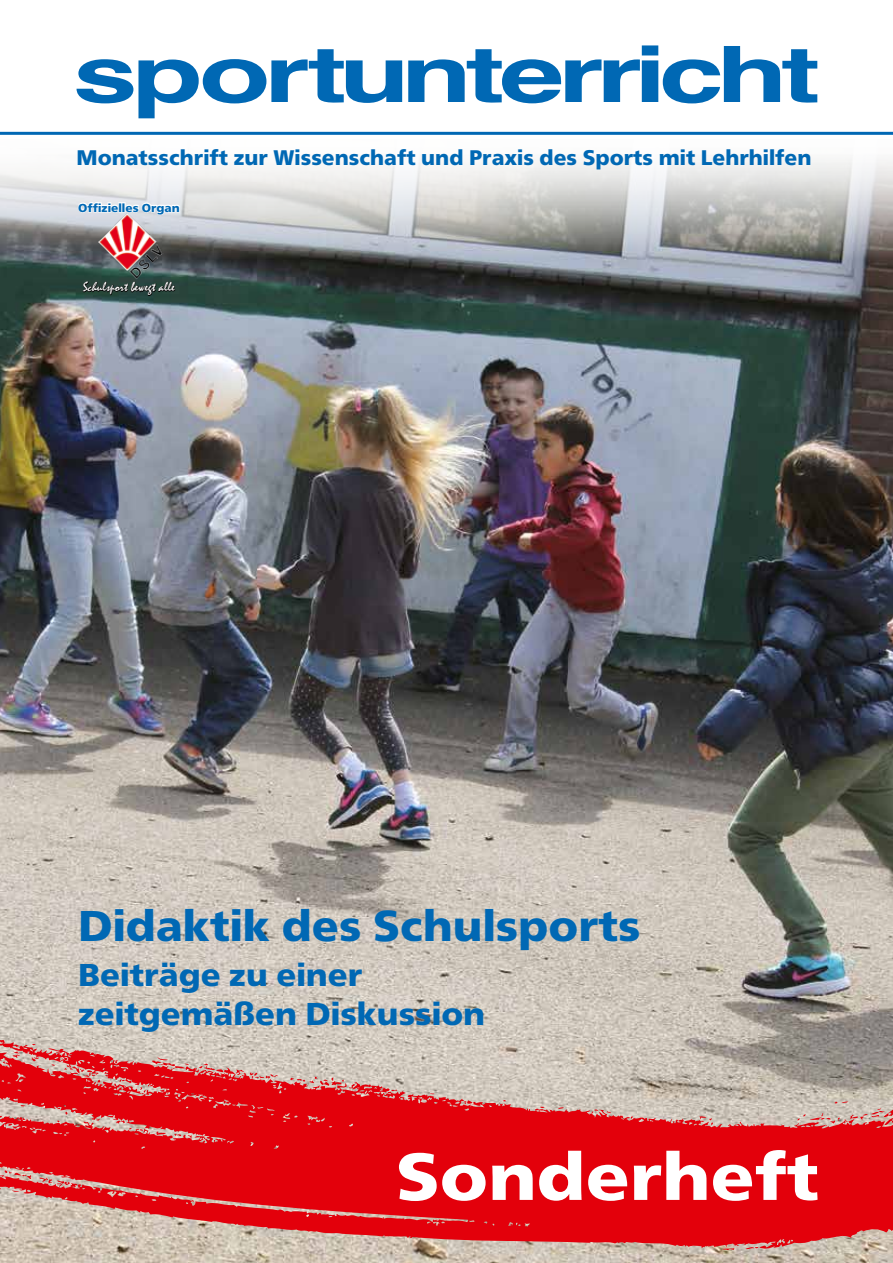
<style>
.page{position:relative;width:893px;height:1263px;background:#fff}
.page>*{position:absolute;margin:0;border:0;box-sizing:border-box;transform-origin:0 0}
.t1{font:700 69px "Frutus T";color:#fff;scale:1.1 1}
.t2{font:700 45px "Frutus T";color:#0068b4;scale:1.04 1}
.t3{font:700 33px/39px "Frutus T";color:#0068b4;scale:1.04 1}
.t4{font:700 22.05px "Frutus T";color:#0068b4}
.t5{font:13.5px "Mistral";color:#fff}
.t6{font:700 12px "Frutus T";color:#0068b4;scale:1.04 1}
</style>
<div class="page">
<img style="left:0;top:159px;width:893px;height:1104px">
<svg style="left:745px;top:1249px;width:13px;height:1px"></svg>
<svg style="left:0;top:1038px;width:893px;height:211px;background:#d8494b"></svg>
<svg style="left:12px;top:1190px;width:8px;height:2px"></svg>
<svg style="left:0;top:1170px;width:32px;height:10px"></svg>
<svg style="left:39px;top:1177px;width:31px;height:8px"></svg>
<svg style="left:13px;top:1051px;width:7px;height:7px"></svg>
<svg style="left:31px;top:1057px;width:8px;height:5px"></svg>
<svg style="left:96px;top:1118px;width:4px;height:3px"></svg>
<svg style="left:64px;top:1066px;width:37px;height:17px"></svg>
<svg style="left:114px;top:1060px;width:5px;height:3px"></svg>
<svg style="left:140px;top:1087px;width:6px;height:5px"></svg>
<svg style="left:174px;top:1133px;width:7px;height:4px"></svg>
<svg style="left:152px;top:1056px;width:37px;height:13px"></svg>
<svg style="left:199px;top:1063px;width:24px;height:9px"></svg>
<svg style="left:250px;top:1072px;width:29px;height:7px"></svg>
<svg style="left:290px;top:1076px;width:54px;height:10px"></svg>
<svg style="left:391px;top:1088px;width:6px;height:4px"></svg>
<svg style="left:463px;top:1100px;width:10px;height:4px"></svg>
<svg style="left:722px;top:1248px;width:12px;height:2px"></svg>
<svg style="left:797px;top:1101px;width:96px;height:22px;background:#ceb3aa"></svg>
<svg style="left:77px;top:49px;width:325px;height:69px"></svg>
<svg style="left:408px;top:45px;width:409px;height:58px"></svg>
<hr style="left:0;top:132px;width:893px;height:3px;background:#0068b4">
<svg style="left:77px;top:201px;width:104px;height:16px"></svg>
<img style="left:96px;top:212px;width:68px;height:69px">
<svg style="left:83px;top:281px;width:93px;height:15px"></svg>
<p class="t4" style="left:77px;top:145px;width:736px">Monatsschrift zur Wissenschaft und Praxis des Sports mit Lehrhilfen</p>
<p class="t6" style="left:78px;top:201px;width:99px">Offizielles Organ</p>
<p class="t5" style="left:83px;top:279px;width:93px">Schulsport bewegt alle</p>
<h2 class="t2" style="left:78px;top:899px;width:542px">Didaktik des Schulsports</h2>
<h3 class="t3" style="left:78px;top:955px;width:393px">Beiträge zu einer zeitgemäßen Diskussion</h3>
<h1 class="t1" style="left:396px;top:1137px;width:386px">Sonderheft</h1>
</div>
